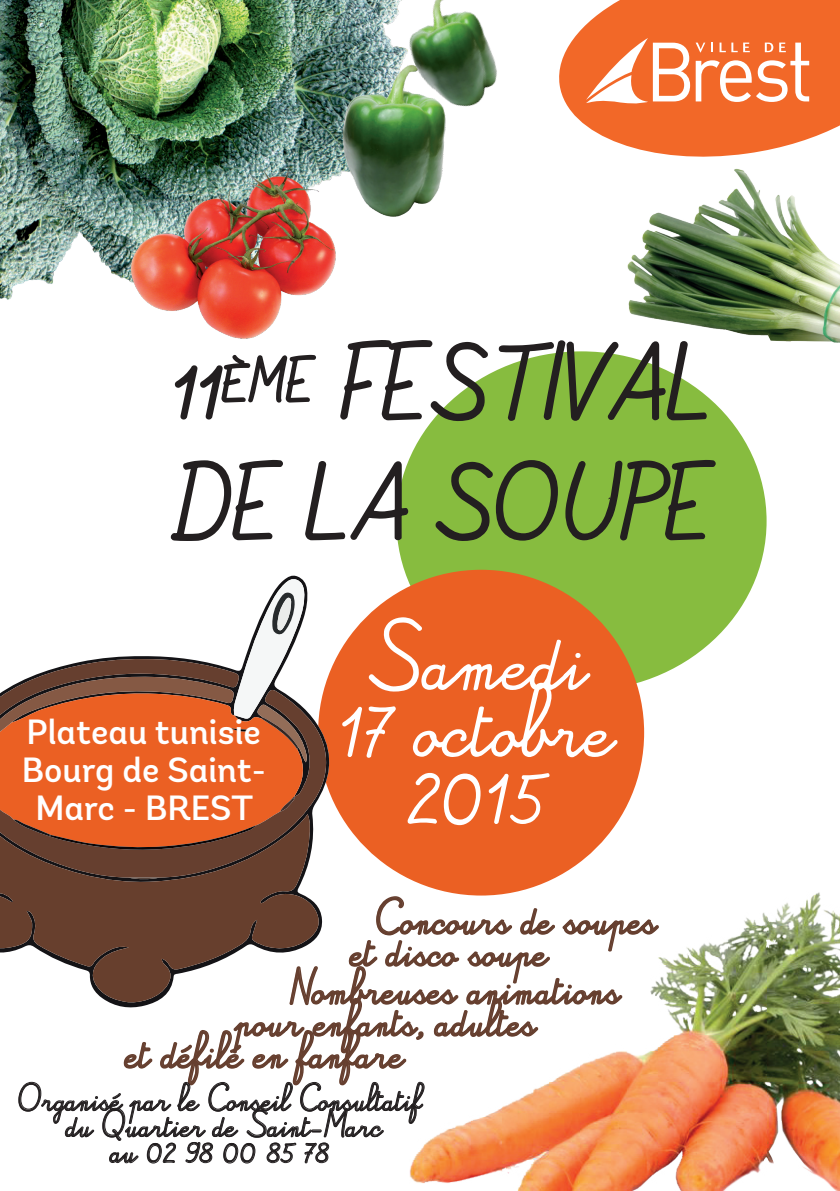
<style>
.page{position:relative;width:840px;height:1191px;background:#fff}
.page>*{position:absolute;margin:0;border:0;box-sizing:border-box;transform-origin:0 0}
.t1{font:52px "Alamain";color:#231f20}
.t2{font:50px/67px "Alamain";color:#fff;text-align:center}
.t3{font:500 35px/38px "Andes";color:#fff;text-align:center}
.t4{font:25px "Alamain";color:#663f2f}
.t5{font:19px "Alamain";color:#231f20}
</style>
<div class="page">
<div style="left:396px;top:351px;width:370px;height:340px;background:#87bc3f;border-radius:50%"></div>
<img style="left:1px;top:0;width:377px;height:300px">
<img style="left:327px;top:50px;width:119px;height:173px">
<img style="left:378px;top:0;width:119px;height:130px">
<img style="left:117px;top:154px;width:226px;height:185px">
<svg style="left:174px;top:354px;width:142px;height:66px"></svg>
<svg style="left:340px;top:340px;width:149px;height:82px"></svg>
<svg style="left:497px;top:340px;width:103px;height:81px"></svg>
<svg style="left:170px;top:459px;width:113px;height:82px"></svg>
<svg style="left:305px;top:460px;width:104px;height:81px"></svg>
<svg style="left:435px;top:460px;width:123px;height:81px"></svg>
<svg style="left:565px;top:460px;width:151px;height:81px"></svg>
<svg style="left:559px;top:0;width:280px;height:135px;background:#f3783e"></svg>
<svg style="left:585px;top:38px;width:104px;height:67px"></svg>
<svg style="left:695px;top:43px;width:113px;height:59px"></svg>
<div style="left:318px;top:570px;width:325px;height:325px;background:#eb6023;border-radius:50%"></div>
<img style="left:409px;top:891px;width:430px;height:300px">
<svg style="left:0;top:877px;width:304px;height:76px;background:#643f2f"></svg>
<svg style="left:0;top:671px;width:330px;height:206px;background:#b55d37"></svg>
<svg style="left:128px;top:877px;width:32px;height:2px"></svg>
<svg style="left:13px;top:819px;width:243px;height:32px;background:#b35126"></svg>
<svg style="left:280px;top:796px;width:14px;height:15px"></svg>
<svg style="left:0;top:578px;width:307px;height:184px"></svg>
<img style="left:600px;top:130px;width:239px;height:295px">
<svg style="left:18px;top:895px;width:641px;height:268px"></svg>
<p class="t1" style="left:171px;top:370px;width:539px">11<sup>ÈME</sup> FESTIVAL</p>
<p class="t1" style="left:170px;top:490px;width:542px">DE LA SOUPE</p>
<p class="t3" style="left:27px;top:713px;width:236px">Plateau tunisie</p>
<p class="t3" style="left:22px;top:751px;width:245px">Bourg de Saint-<br>Marc - BREST</p>
<p class="t2" style="left:364px;top:639px;width:223px">Samedi</p>
<p class="t2" style="left:337px;top:706px;width:277px">17 octobre<br>2015</p>
<p class="t4" style="left:374px;top:910px;width:283px">Concours de soupes</p>
<p class="t4" style="left:350px;top:942px;width:198px">et disco soupe</p>
<p class="t4" style="left:288px;top:980px;width:333px">Nombreuses animations</p>
<p class="t4" style="left:235px;top:1012px;width:301px">pour enfants, adultes</p>
<p class="t4" style="left:125px;top:1044px;width:279px">et défilé en fanfare</p>
<p class="t5" style="left:18px;top:1092px;width:405px">Organisé par le Conseil Consultatif</p>
<p class="t5" style="left:66px;top:1118px;width:317px">du Quartier de Saint-Marc</p>
<p class="t5" style="left:110px;top:1144px;width:220px">au 02 98 00 85 78</p>
</div>
